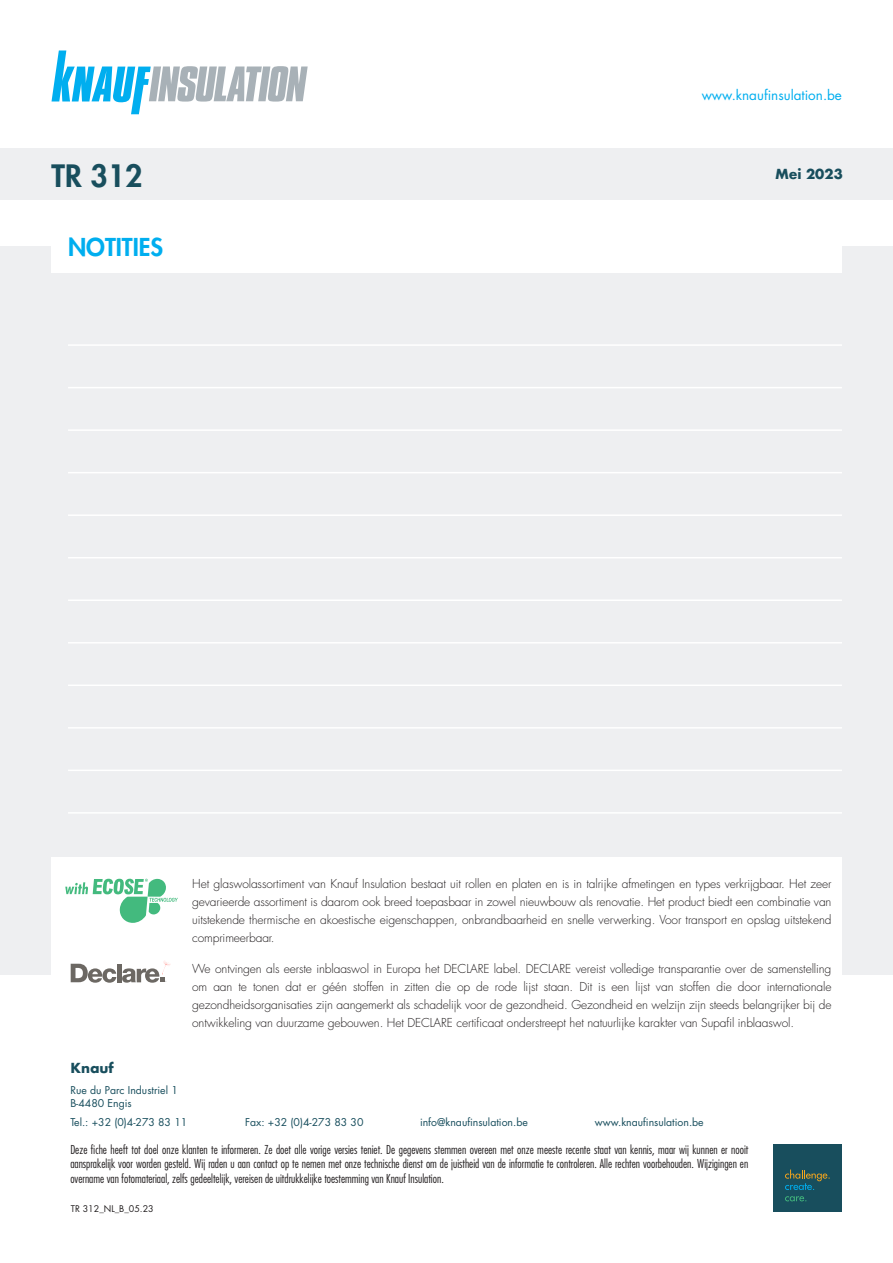
<style>
.page{position:relative;width:893px;height:1263px;background:#fff}
.page>*{position:absolute;margin:0;border:0;box-sizing:border-box;transform-origin:0 0}
.t1{font:800 30px "Futura Std";color:#184e5d}
.t2{font:800 24px "Futura Std";color:#00aeef}
.t3{font:13.5px "Futura Std";color:#00aeef}
._3-Texte_courrant{font:700 13.5px "Futura";color:#184e5d}
.t4{font:300 12px/18px "Futura Std";letter-spacing:-.01em;color:#231f20;text-align:justify}
.t5{font:300 condensed 12px/14.4px "Futura Std";color:#231f20;text-align:justify}
.t6{font:10.5px/12.6px "Futura Std";color:#184e5d}
._3-Texte_courrant-2{font:9px "Futura Std";color:#231f20}
.t7{font:300 3.15px "Gotham";color:#54534a}
</style>
<div class="page">
<hr style="left:892px;top:1063px;width:1px;height:59px;background:#eeeff1">
<div style="left:0;top:247px;width:893px;height:728px;background:#eeeff1"></div>
<div style="left:51px;top:221px;width:791px;height:51px;background:#fff"></div>
<div style="left:0;top:149px;width:893px;height:51px;background:#eeeff1"></div>
<div style="left:51px;top:857px;width:791px;height:184px;background:#fff"></div>
<svg style="left:65px;top:879px;width:113px;height:44px"></svg>
<hr style="left:117px;top:964px;width:4px;height:18px;background:#6c6863">
<svg style="left:71px;top:964px;width:45px;height:19px"></svg>
<svg style="left:122px;top:960px;width:49px;height:23px"></svg>
<svg style="left:52px;top:50px;width:256px;height:64px"></svg>
<div style="left:774px;top:1144px;width:68px;height:68px;background:#184e5d"></div>
<svg style="left:785px;top:1169px;width:45px;height:21px"></svg>
<svg style="left:785px;top:1196px;width:21px;height:5px"></svg>
<hr style="left:68px;top:344px;width:774px;height:2px;background:#fff">
<hr style="left:68px;top:387px;width:774px;height:1px;background:#fff">
<hr style="left:68px;top:429px;width:774px;height:2px;background:#fff">
<hr style="left:68px;top:472px;width:774px;height:1px;background:#fff">
<hr style="left:68px;top:514px;width:774px;height:2px;background:#fff">
<hr style="left:68px;top:557px;width:774px;height:1px;background:#fff">
<hr style="left:68px;top:599px;width:774px;height:2px;background:#fff">
<hr style="left:68px;top:642px;width:774px;height:1px;background:#fff">
<hr style="left:68px;top:684px;width:774px;height:2px;background:#fff">
<hr style="left:68px;top:727px;width:774px;height:1px;background:#fff">
<hr style="left:68px;top:770px;width:774px;height:1px;background:#fff">
<hr style="left:68px;top:812px;width:774px;height:2px;background:#fff">
<p class="t3" style="left:702px;top:86px;width:142px">www.knaufinsulation.be</p>
<p class="t1" style="left:52px;top:157px;width:92px">TR 312</p>
<p class="_3-Texte_courrant" style="left:775px;top:165px;width:69px">Mei 2023</p>
<p class="t2" style="left:68px;top:232px;width:97px">NOTITIES</p>
<p class="t7" style="left:165px;top:980px;width:3px">®</p>
<p class="_3-Texte_courrant" style="left:70px;top:1058px;width:45px">Knauf</p>
<p class="t6" style="left:70px;top:1084px;width:109px">Rue du Parc Industriel 1<br>B-4480 Engis</p>
<p class="t4" style="left:192px;top:875px;width:641px">Het glaswolassortiment van Knauf Insulation bestaat uit rollen en platen en is in talrijke afmetingen en types verkrijgbaar. Het zeer gevarieerde assortiment is daarom ook breed toepasbaar in zowel nieuwbouw als renovatie. Het product biedt een combinatie van uitstekende thermische en akoestische eigenschappen, onbrandbaarheid en snelle verwerking. Voor transport en opslag uitstekend comprimeerbaar.</p>
<p class="t4" style="left:192px;top:960px;width:641px">We ontvingen als eerste inblaaswol in Europa het DECLARE label. DECLARE vereist volledige transparantie over de samenstelling om aan te tonen dat er géén stoffen in zitten die op de rode lijst staan. Dit is een lijst van stoffen die door internationale gezondheidsorganisaties zijn aangemerkt als schadelijk voor de gezondheid. Gezondheid en welzijn zijn steeds belangrijker bij de ontwikkeling van duurzame gebouwen. Het DECLARE certificaat onderstreept het natuurlijke karakter van Supafil inblaaswol.</p>
<p class="t6" style="left:70px;top:1116px;width:118px">Tel.: +32 (0)4-273 83 11</p>
<p class="t6" style="left:245px;top:1116px;width:120px">Fax: +32 (0)4-273 83 30</p>
<p class="t6" style="left:420px;top:1116px;width:109px">info@knaufinsulation.be</p>
<p class="t6" style="left:595px;top:1116px;width:110px">www.knaufinsulation.be</p>
<p class="t5" style="left:70px;top:1142px;width:680px">Deze fiche heeft tot doel onze klanten te informeren. Ze doet alle vorige versies teniet. De gegevens stemmen overeen met onze meeste recente staat van kennis, maar wij kunnen er nooit aansprakelijk voor worden gesteld. Wij raden u aan contact op te nemen met onze technische dienst om de juistheid van de informatie te controleren. Alle rechten voorbehouden. Wijzigingen en overname van fotomateriaal, zelfs gedeeltelijk, vereisen de uitdrukkelijke toestemming van Knauf Insulation.</p>
<p class="_3-Texte_courrant-2" style="left:71px;top:1203px;width:84px">TR 312_NL_B_05.23</p>
</div>
